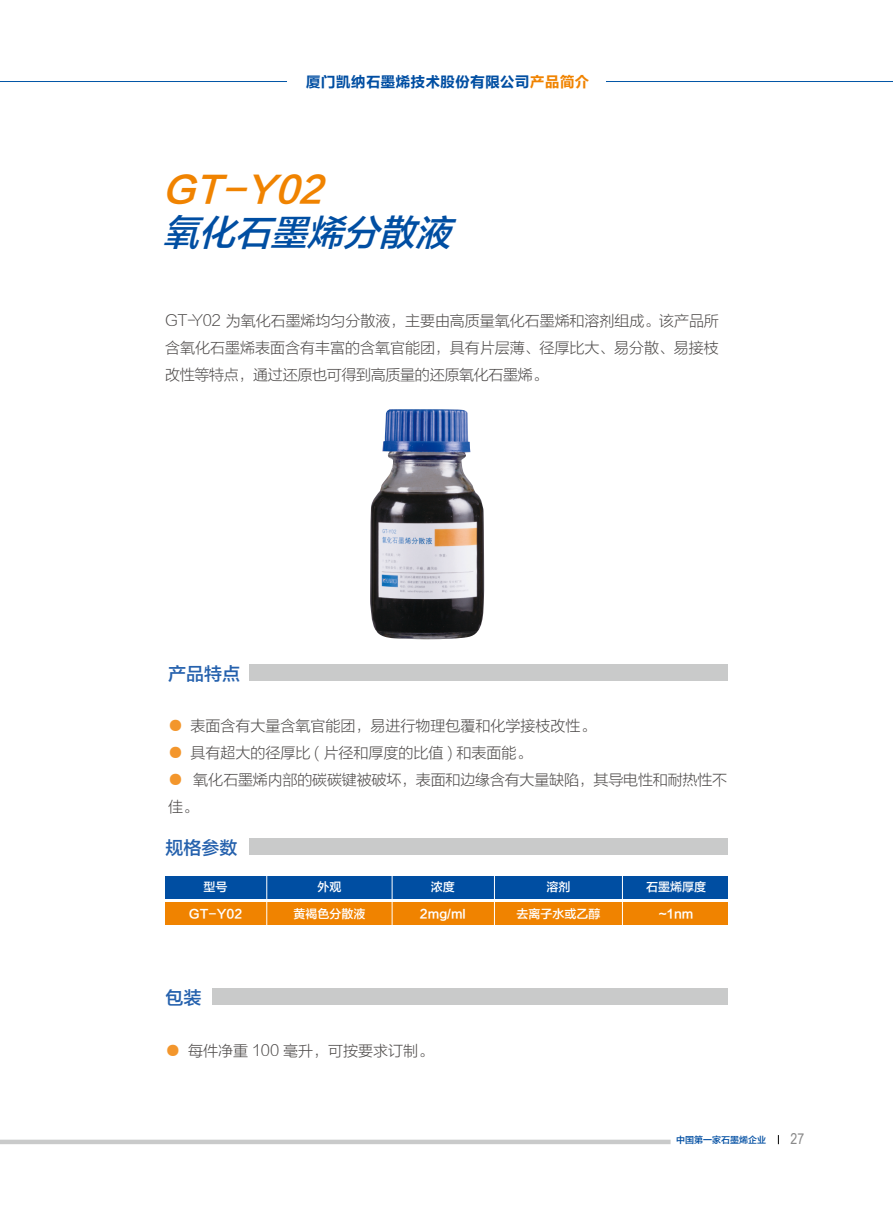
<style>
.page{position:relative;width:893px;height:1212px;background:#fff}
.page>*{position:absolute;margin:0;border:0;box-sizing:border-box;transform-origin:0 0}
.t1{font:italic 36px "FZLTZHK GBK1 0";color:#004ea2}
.t2{font:italic 36px "FZLTZHK GBK1 0";color:#f08300}
.t3{font:18px "FZLTZHK GBK1 0";color:#2561ad}
.t4{font:15px/27px "FZLTXHJW GB1 0";color:#4c4948}
.t5{font:15px "Arial Narrow";color:#898989}
.t6{font:14.85px "FZLTCHJW GB1 0";color:#004ea2}
.t7{font:12px "FZLTZHK GBK1 0";color:#fff}
.t8{font:9px "FZLTZHK GBK1 0";color:#004ea2}
.s1{color:#f08300}
.s2{font-family:"Sim Sun";color:#f3962c}
</style>
<div class="page">
<hr style="left:0;top:1140px;width:671px;height:4px;background:#c9caca">
<div style="left:249px;top:664px;width:478px;height:17px;background:#c9caca"></div>
<div style="left:249px;top:838px;width:479px;height:17px;background:#c9caca"></div>
<div style="left:212px;top:988px;width:516px;height:17px;background:#c9caca"></div>
<div style="left:166px;top:875px;width:562px;height:23px;background:#004ea2"></div>
<div style="left:166px;top:902px;width:562px;height:23px;background:#f08300"></div>
<hr style="left:266px;top:875px;width:1px;height:53px;background:#fff">
<hr style="left:392px;top:875px;width:1px;height:53px;background:#fff">
<hr style="left:494px;top:875px;width:1px;height:53px;background:#fff">
<hr style="left:622px;top:875px;width:1px;height:53px;background:#fff">
<img style="left:370px;top:409px;width:114px;height:230px">
<hr style="left:0;top:81px;width:287px;height:1px;background:#0054a6">
<hr style="left:606px;top:81px;width:287px;height:1px;background:#0054a6">
<p class="t6" style="left:306px;top:74px;width:285px">厦门凯纳石墨烯技术股份有限公司<span class="s1">产品简介</span></p>
<h1 class="t2" style="left:163px;top:170px;width:172px">GT-Y02</h1>
<h1 class="t1" style="left:163px;top:213px;width:301px">氧化石墨烯分散液</h1>
<p class="t4" style="left:165px;top:307px;width:555px;text-align:justify">GT-Y02 为氧化石墨烯均匀分散液，主要由高质量氧化石墨烯和溶剂组成。该产品所含氧化石墨烯表面含有丰富的含氧官能团，具有片层薄、径厚比大、易分散、易接枝改性等特点，通过还原也可得到高质量的还原氧化石墨烯。</p>
<p class="t3" style="left:168px;top:663px;width:73px">产品特点</p>
<p class="t4" style="left:168px;top:712px;width:429px"><span class="s2">●</span> 表面含有大量含氧官能团，易进行物理包覆和化学接枝改性。</p>
<p class="t4" style="left:168px;top:739px;width:365px"><span class="s2">●</span> 具有超大的径厚比 ( 片径和厚度的比值 ) 和表面能。</p>
<p class="t4" style="left:168px;top:766px;width:561px"><span class="s2">●</span> 氧化石墨烯内部的碳碳键被破坏，表面和边缘含有大量缺陷，其导电性和耐热性不佳。</p>
<p class="t3" style="left:166px;top:838px;width:73px">规格参数</p>
<p class="t7" style="left:204px;top:880px;width:25px">型号</p>
<p class="t7" style="left:189px;top:907px;width:55px">GT-Y02</p>
<p class="t7" style="left:317px;top:880px;width:25px">外观</p>
<p class="t7" style="left:293px;top:907px;width:73px">黄褐色分散液</p>
<p class="t7" style="left:431px;top:880px;width:25px">浓度</p>
<p class="t7" style="left:420px;top:907px;width:47px">2mg/ml</p>
<p class="t7" style="left:546px;top:880px;width:25px">溶剂</p>
<p class="t7" style="left:516px;top:907px;width:85px">去离子水或乙醇</p>
<p class="t7" style="left:646px;top:880px;width:61px">石墨烯厚度</p>
<p class="t7" style="left:659px;top:907px;width:36px">~1nm</p>
<p class="t3" style="left:166px;top:988px;width:37px">包装</p>
<p class="t4" style="left:166px;top:1037px;width:269px"><span class="s2">●</span> 每件净重 100 毫升，可按要求订制。</p>
<p class="t8" style="left:676px;top:1135px;width:91px">中国第一家石墨烯企业</p>
<p class="t5" style="left:790px;top:1128px;width:15px">27</p>
</div>
